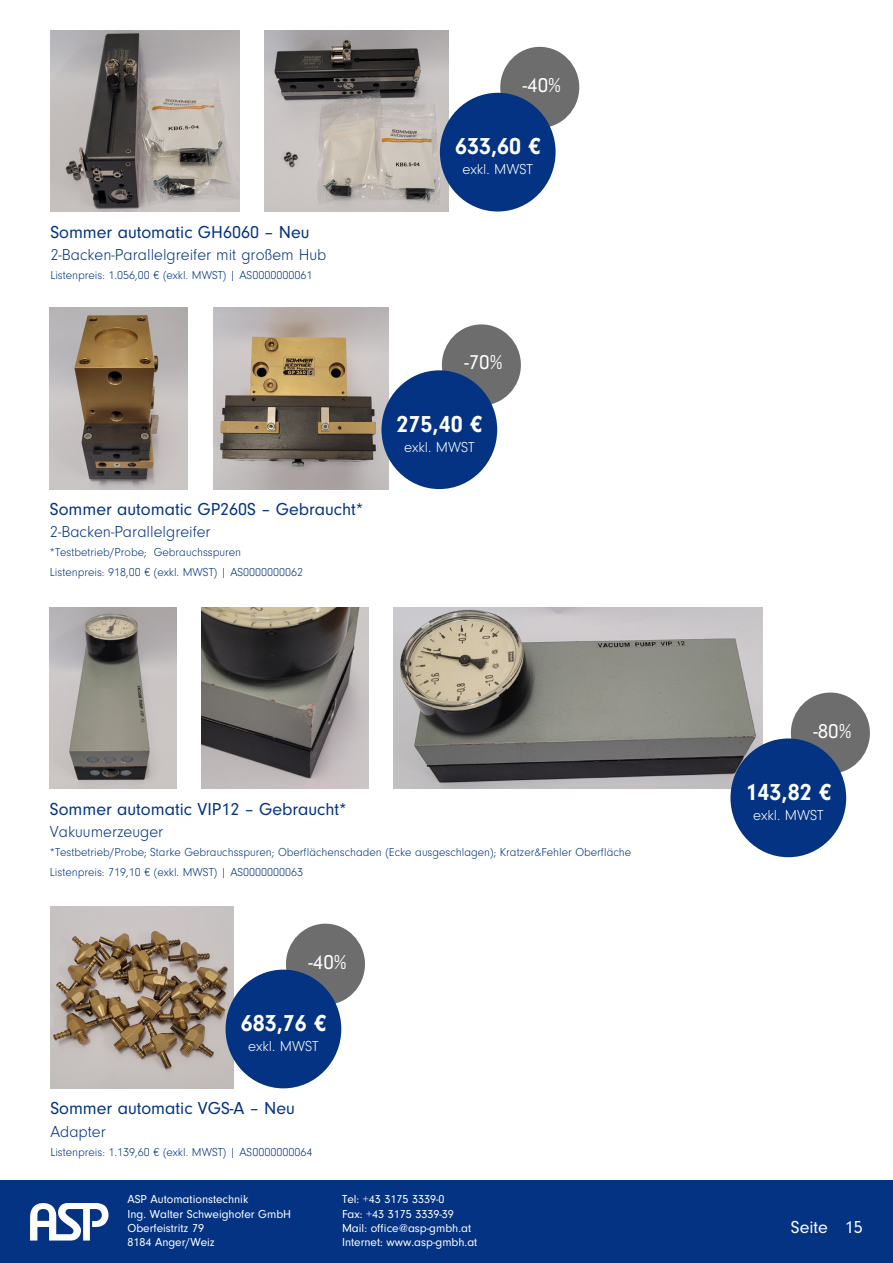
<style>
.page{position:relative;width:893px;height:1263px;background:#fff}
.page>*{position:absolute;margin:0;border:0;box-sizing:border-box;transform-origin:0 0}
.t1{font:700 24px "Neuzeit Gro";color:#fff}
.t2{font:21px "Neuzeit Gro";color:#fff}
.t3{font:18px "Neuzeit Gro";color:#033382}
.t4{font:18px "Neuzeit Gro";color:#fff}
.t5{font:300 16.5px "Neuzeit Gro";color:#033382}
.t6{font:300 15px "Neuzeit Gro";color:#fff}
.t7{font:300 12px "Neuzeit Gro";color:#033382}
.t8{font:12px/14.4px "Neuzeit Gro";color:#fff}
</style>
<div class="page">
<div style="left:0;top:1180px;width:893px;height:83px;background:#033382"></div>
<svg style="left:30px;top:1203px;width:79px;height:37px"></svg>
<div style="left:500px;top:47px;width:79px;height:81px;background:#6d6d6d;border-radius:50%"></div>
<div style="left:286px;top:924px;width:79px;height:81px;background:#6d6d6d;border-radius:50%"></div>
<img style="left:51px;top:30px;width:188px;height:182px">
<img style="left:265px;top:30px;width:183px;height:182px">
<img style="left:50px;top:907px;width:184px;height:181px">
<div style="left:440px;top:93px;width:116px;height:119px;background:#033382;border-radius:50%"></div>
<div style="left:226px;top:970px;width:115px;height:118px;background:#033382;border-radius:50%"></div>
<div style="left:442px;top:324px;width:79px;height:81px;background:#6d6d6d;border-radius:50%"></div>
<div style="left:791px;top:692px;width:79px;height:82px;background:#6d6d6d;border-radius:50%"></div>
<img style="left:50px;top:308px;width:138px;height:181px">
<img style="left:50px;top:607px;width:126px;height:182px">
<img style="left:213px;top:308px;width:175px;height:181px">
<img style="left:202px;top:607px;width:166px;height:182px">
<img style="left:394px;top:607px;width:368px;height:182px">
<div style="left:381px;top:370px;width:116px;height:119px;background:#033382;border-radius:50%"></div>
<div style="left:730px;top:738px;width:116px;height:119px;background:#033382;border-radius:50%"></div>
<p class="t2" style="left:523px;top:74px;width:40px">-40%</p>
<p class="t1" style="left:455px;top:133px;width:87px">633,60 €</p>
<p class="t3" style="left:50px;top:222px;width:261px">Sommer automatic GH6060 – Neu</p>
<p class="t5" style="left:50px;top:246px;width:278px">2-Backen-Parallelgreifer mit großem Hub</p>
<p class="t7" style="left:50px;top:268px;width:263px">Listenpreis: 1.056,00 € (exkl. MWST) | AS0000000061</p>
<p class="t3" style="left:50px;top:499px;width:315px">Sommer automatic GP260S – Gebraucht*</p>
<p class="t5" style="left:50px;top:523px;width:162px">2-Backen-Parallelgreifer</p>
<p class="t7" style="left:50px;top:546px;width:193px">*Testbetrieb/Probe; Gebrauchsspuren</p>
<p class="t7" style="left:50px;top:566px;width:255px">Listenpreis: 918,00 € (exkl. MWST) | AS0000000062</p>
<p class="t6" style="left:462px;top:162px;width:72px">exkl. MWST</p>
<p class="t2" style="left:464px;top:351px;width:40px">-70%</p>
<p class="t1" style="left:397px;top:410px;width:87px">275,40 €</p>
<p class="t6" style="left:404px;top:439px;width:72px">exkl. MWST</p>
<p class="t3" style="left:50px;top:799px;width:298px">Sommer automatic VIP12 – Gebraucht*</p>
<p class="t5" style="left:50px;top:823px;width:115px">Vakuumerzeuger</p>
<p class="t7" style="left:50px;top:846px;width:583px">*Testbetrieb/Probe; Starke Gebrauchsspuren; Oberflächenschaden (Ecke ausgeschlagen); Kratzer&amp;Fehler Oberfläche</p>
<p class="t7" style="left:50px;top:866px;width:255px">Listenpreis: 719,10 € (exkl. MWST) | AS0000000063</p>
<p class="t2" style="left:308px;top:950px;width:40px">-40%</p>
<p class="t1" style="left:241px;top:1010px;width:87px">683,76 €</p>
<p class="t6" style="left:248px;top:1038px;width:72px">exkl. MWST</p>
<p class="t3" style="left:50px;top:1099px;width:246px">Sommer automatic VGS-A – Neu</p>
<p class="t5" style="left:50px;top:1122px;width:57px">Adapter</p>
<p class="t7" style="left:50px;top:1145px;width:263px">Listenpreis: 1.139,60 € (exkl. MWST) | AS0000000064</p>
<p class="t8" style="left:128px;top:1192px;width:165px">ASP Automationstechnik<br>Ing. Walter Schweighofer GmbH<br>Oberfeistritz 79<br>8184 Anger/Weiz</p>
<p class="t8" style="left:342px;top:1192px;width:137px">Tel: +43 3175 3339-0<br>Fax: +43 3175 3339-39<br>Mail: office@asp-gmbh.at<br>Internet: www.asp-gmbh.at</p>
<p class="t2" style="left:813px;top:719px;width:40px">-80%</p>
<p class="t1" style="left:746px;top:778px;width:87px">143,82 €</p>
<p class="t6" style="left:753px;top:807px;width:72px">exkl. MWST</p>
<h3 class="t4" style="left:791px;top:1217px;width:73px">Seite 15</h3>
</div>
